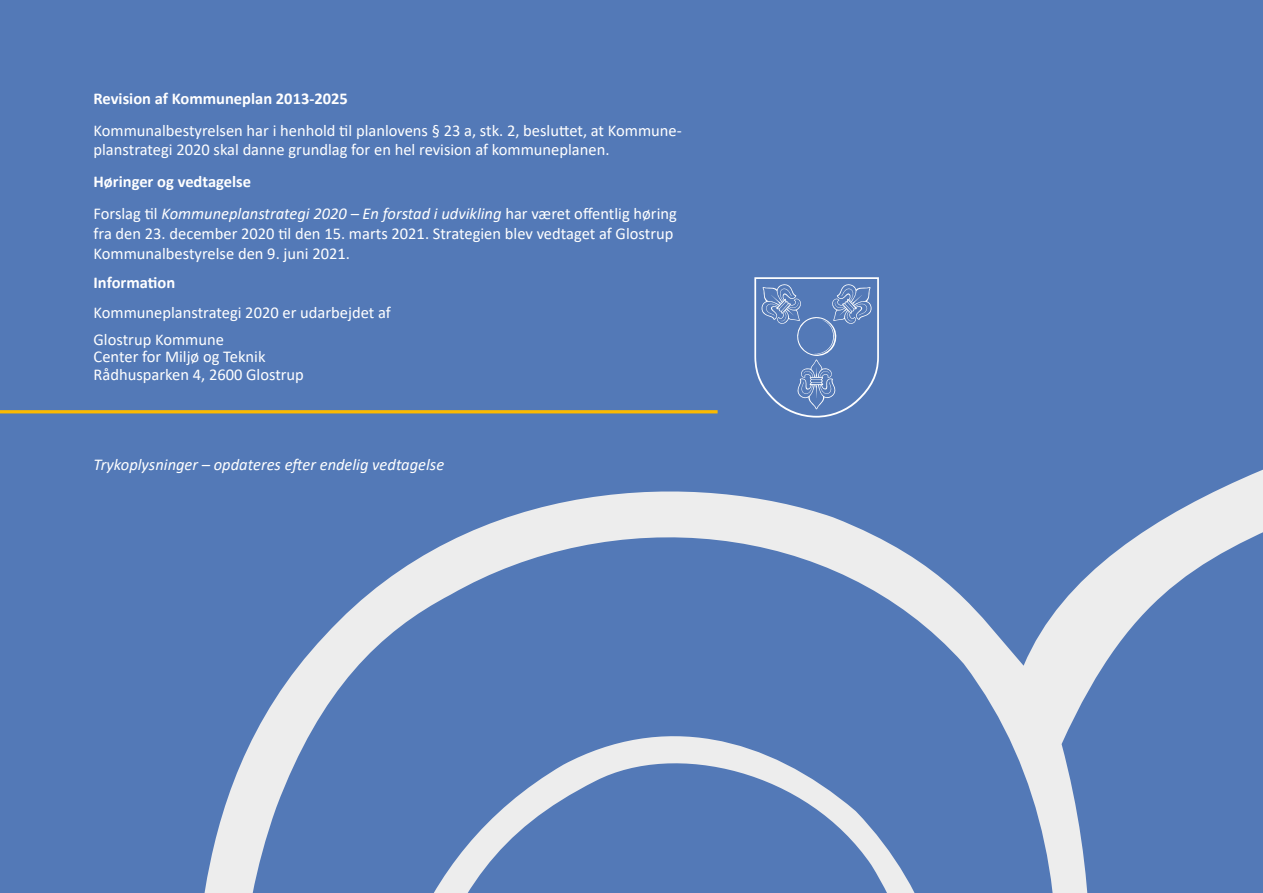
<style>
.page{position:relative;width:1263px;height:893px;background:#5379b7}
.page>*{position:absolute;margin:0;border:0;box-sizing:border-box;transform-origin:0 0}
.t1{font:16.5px/19.8px "Calibri";color:#fff}
.t2{font:italic 16.5px/31.8px "Calibri";color:#fff}
.t3{font:700 16.5px "Calibri";color:#fff}
.s1{font-weight:700;font-style:normal}
.s2{font-style:normal}
</style>
<div class="page">
<svg style="left:1129px;top:469px;width:134px;height:162px"></svg>
<svg style="left:204px;top:503px;width:925px;height:390px"></svg>
<svg style="left:754px;top:277px;width:125px;height:141px"></svg>
<hr style="left:0;top:410px;width:718px;height:3px;background:#fbba00">
<p class="t3" style="left:94px;top:87px;width:256px">Revision af Kommuneplan 2013-2025</p>
<p class="t1" style="left:94px;top:120px;width:590px">Kommunalbestyrelsen har i henhold til planlovens § 23 a, stk. 2, besluttet, at Kommune&shy;planstrategi 2020 skal danne grundlag for en hel revision af kommuneplanen.</p>
<p class="t2" style="left:94px;top:165px;width:585px"><span class="s1">Høringer og vedtagelse<br></span><span class="s2">Forslag til</span> Kommuneplanstrategi 2020 – En forstad i udvikling <span class="s2">har været offentlig høring</span></p>
<p class="t1" style="left:94px;top:223px;width:581px">fra den 23. december 2020 til den 15. marts 2021. Strategien blev vedtaget af Glostrup<br>Kommunalbestyrelse den 9. juni 2021.</p>
<p class="t3" style="left:94px;top:271px;width:83px">Information</p>
<p class="t1" style="left:94px;top:299px;width:299px;line-height:26.2px">Kommuneplanstrategi 2020 er udarbejdet af<br>Glostrup Kommune</p>
<p class="t1" style="left:94px;top:347px;width:212px;line-height:17.9px">Center for Miljø og Teknik<br>Rådhusparken 4, 2600 Glostrup</p>
<p class="t2" style="left:94px;top:447px;width:352px">Trykoplysninger – opdateres efter endelig vedtagelse</p>
</div>
